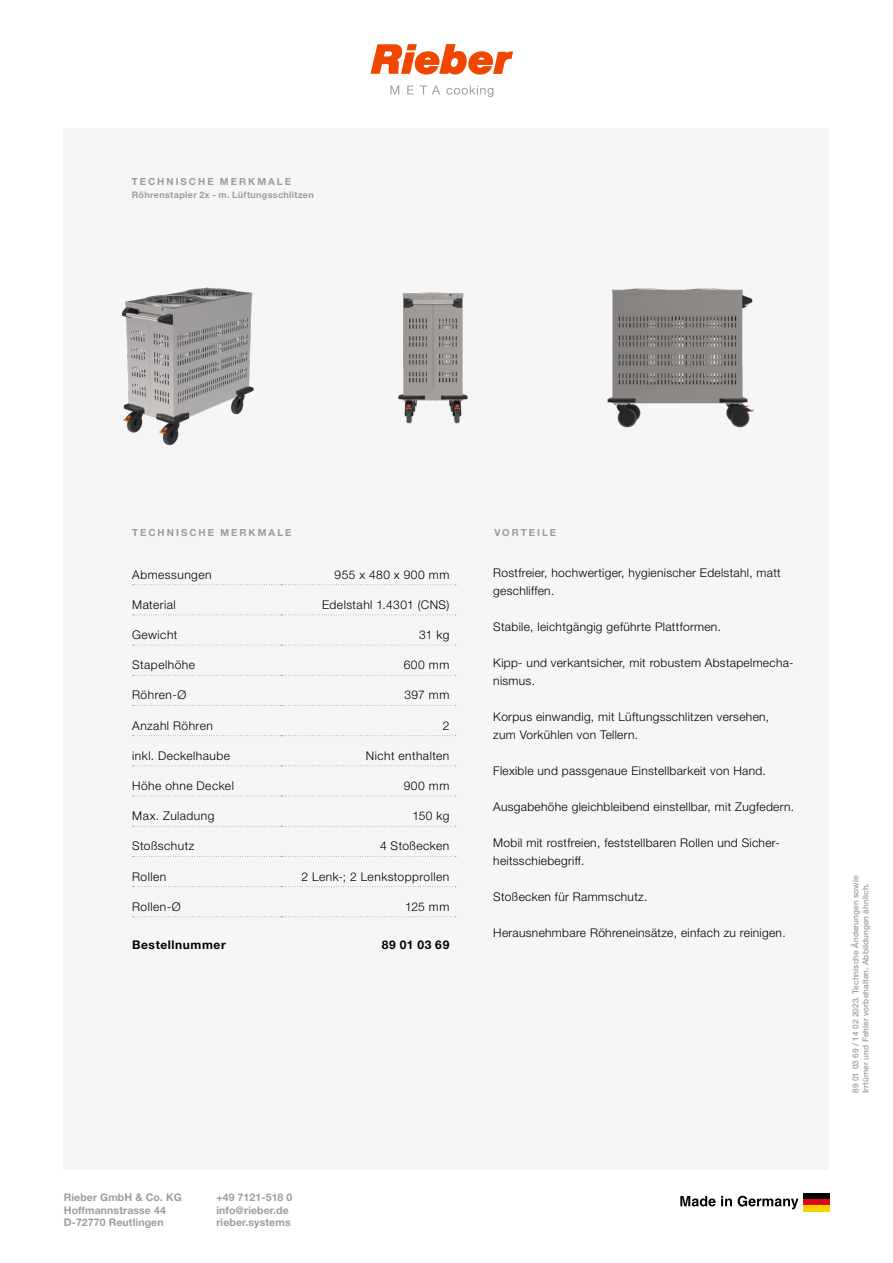
<style>
.page{position:relative;width:893px;height:1263px;background:#fff}
.page>*{position:absolute;margin:0;border:0;box-sizing:border-box;transform-origin:0 0}
.vorteilstext{font:300 12px/18px "Helvetica Neue LT Std";letter-spacing:.025em;color:#000}
.Data-koerper_links{font:300 12px "Helvetica Neue LT Std";letter-spacing:.04em;color:#000}
.Data-koerper_rechts{font:300 12px "Helvetica Neue LT Std";letter-spacing:.04em;color:#000}
.Data-fuss_links{font:700 12px "Helvetica Neue LT Std";letter-spacing:.05em;color:#000}
.Data-fuss_rechts{font:700 12px "Helvetica Neue LT Std";letter-spacing:.06em;color:#000}
.t1{font:700 10.5px/12.6px "Helvetica Neue LT Std";letter-spacing:.01em;color:#9d9d9c}
.titel{font:700 9.75px "Helvetica Neue LT Std";letter-spacing:.205em;color:#9d9d9c}
.Data-header_links{font:700 9.75px "Helvetica Neue LT Std";letter-spacing:.21em;color:#9d9d9c}
.titel_subtitel{font:700 9px "Helvetica Neue LT Std";letter-spacing:.04em;color:#9d9d9c}
.drucknorm{font:500 8.25px/9.9px "Helvetica Neue LT Std";letter-spacing:.01em;color:#9d9d9c}
</style>
<div class="page">
<div style="left:64px;top:128px;width:765px;height:1041px;background:#f6f6f6"></div>
<div style="left:803px;top:1193px;width:26px;height:6px;background:#000"></div>
<div style="left:803px;top:1199px;width:26px;height:6px;background:#e30613"></div>
<div style="left:803px;top:1205px;width:26px;height:6px;background:#f8d200"></div>
<svg style="left:680px;top:1196px;width:52px;height:10px"></svg>
<svg style="left:738px;top:1196px;width:60px;height:13px"></svg>
<svg style="left:370px;top:44px;width:143px;height:31px"></svg>
<svg style="left:390px;top:86px;width:9px;height:8px"></svg>
<svg style="left:407px;top:86px;width:6px;height:8px"></svg>
<svg style="left:420px;top:86px;width:20px;height:8px"></svg>
<svg style="left:446px;top:86px;width:47px;height:11px"></svg>
<img style="left:121px;top:287px;width:133px;height:159px">
<img style="left:398px;top:292px;width:70px;height:132px">
<img style="left:607px;top:288px;width:147px;height:140px">
<svg style="left:133px;top:584px;width:323px;height:1px"></svg>
<svg style="left:133px;top:614px;width:323px;height:1px"></svg>
<svg style="left:133px;top:645px;width:323px;height:1px"></svg>
<svg style="left:133px;top:675px;width:323px;height:1px"></svg>
<svg style="left:133px;top:705px;width:323px;height:1px"></svg>
<svg style="left:133px;top:735px;width:323px;height:1px"></svg>
<svg style="left:133px;top:765px;width:323px;height:1px"></svg>
<svg style="left:133px;top:796px;width:323px;height:1px"></svg>
<svg style="left:133px;top:826px;width:323px;height:1px"></svg>
<svg style="left:133px;top:856px;width:323px;height:1px"></svg>
<svg style="left:133px;top:886px;width:323px;height:1px"></svg>
<svg style="left:133px;top:916px;width:323px;height:1px"></svg>
<p class="titel" style="left:132px;top:175px;width:161px">TECHNISCHE MERKMALE</p>
<p class="titel_subtitel" style="left:132px;top:189px;width:184px">Röhrenstapler 2x - m. Lüftungsschlitzen</p>
<p class="Data-header_links" style="left:132px;top:526px;width:161px">TECHNISCHE MERKMALE</p>
<p class="Data-koerper_links" style="left:132px;top:567px;width:81px">Abmessungen</p>
<p class="Data-koerper_rechts" style="left:335px;top:567px;width:116px">955 x 480 x 900 mm</p>
<p class="Data-koerper_links" style="left:132px;top:597px;width:45px">Material</p>
<p class="Data-koerper_rechts" style="left:322px;top:597px;width:129px">Edelstahl 1.4301 (CNS)</p>
<p class="Data-koerper_links" style="left:132px;top:627px;width:47px">Gewicht</p>
<p class="Data-koerper_rechts" style="left:419px;top:627px;width:32px">31 kg</p>
<p class="Data-koerper_links" style="left:132px;top:658px;width:64px">Stapelhöhe</p>
<p class="Data-koerper_rechts" style="left:404px;top:658px;width:47px">600 mm</p>
<p class="Data-koerper_links" style="left:132px;top:688px;width:56px">Röhren-Ø</p>
<p class="Data-koerper_rechts" style="left:404px;top:688px;width:46px">397 mm</p>
<p class="Data-koerper_links" style="left:132px;top:718px;width:82px">Anzahl Röhren</p>
<p class="Data-koerper_rechts" style="left:443px;top:718px;width:8px">2</p>
<p class="Data-koerper_links" style="left:132px;top:748px;width:99px">inkl. Deckelhaube</p>
<p class="Data-koerper_rechts" style="left:366px;top:748px;width:85px">Nicht enthalten</p>
<p class="Data-koerper_links" style="left:132px;top:778px;width:103px">Höhe ohne Deckel</p>
<p class="Data-koerper_rechts" style="left:404px;top:778px;width:47px">900 mm</p>
<p class="Data-koerper_links" style="left:132px;top:809px;width:84px">Max. Zuladung</p>
<p class="Data-koerper_rechts" style="left:412px;top:809px;width:38px">150 kg</p>
<p class="Data-koerper_links" style="left:132px;top:839px;width:64px">Stoßschutz</p>
<p class="Data-koerper_rechts" style="left:380px;top:839px;width:71px">4 Stoßecken</p>
<p class="Data-koerper_links" style="left:132px;top:869px;width:36px">Rollen</p>
<p class="Data-koerper_rechts" style="left:302px;top:869px;width:149px">2 Lenk-; 2 Lenkstopprollen</p>
<p class="Data-koerper_links" style="left:132px;top:899px;width:50px">Rollen-Ø</p>
<p class="Data-koerper_rechts" style="left:405px;top:899px;width:46px">125 mm</p>
<p class="Data-fuss_links" style="left:132px;top:937px;width:95px">Bestellnummer</p>
<p class="Data-fuss_rechts" style="left:382px;top:937px;width:69px">89 01 03 69</p>
<p class="titel" style="left:494px;top:526px;width:63px">VORTEILE</p>
<p class="vorteilstext" style="left:493px;top:564px;width:289px">Rostfreier, hochwertiger, hygienischer Edelstahl, matt geschliffen.</p>
<p class="vorteilstext" style="left:493px;top:618px;width:229px">Stabile, leichtgängig geführte Plattformen.</p>
<p class="vorteilstext" style="left:493px;top:654px;width:302px">Kipp- und verkantsicher, mit robustem Abstapelmecha&shy;nismus.</p>
<p class="vorteilstext" style="left:493px;top:708px;width:277px">Korpus einwandig, mit Lüftungsschlitzen versehen, zum Vorkühlen von Tellern.</p>
<p class="vorteilstext" style="left:493px;top:762px;width:274px">Flexible und passgenaue Einstellbarkeit von Hand.</p>
<p class="vorteilstext" style="left:493px;top:798px;width:302px">Ausgabehöhe gleichbleibend einstellbar, mit Zugfedern.</p>
<p class="vorteilstext" style="left:493px;top:834px;width:288px">Mobil mit rostfreien, feststellbaren Rollen und Sicher&shy;heitsschiebegriff.</p>
<p class="vorteilstext" style="left:493px;top:888px;width:156px">Stoßecken für Rammschutz.</p>
<p class="vorteilstext" style="left:493px;top:924px;width:294px">Herausnehmbare Röhreneinsätze, einfach zu reinigen.</p>
<p class="t1" style="left:64px;top:1191px;width:120px">Rieber GmbH &amp; Co. KG<br>Hoffmannstrasse 44<br>D-72770 Reutlingen</p>
<p class="t1" style="left:216px;top:1191px;width:77px">+49 7121-518 0 info@rieber.de rieber.systems</p>
<p class="drucknorm" style="left:850px;top:1093px;width:219px;rotate:-90deg">89 01 03 69 / 14 02 2023. Technische Änderungen sowie<br>Irrtümer und Fehler vorbehalten. Abbildungen ähnlich.</p>
</div>
